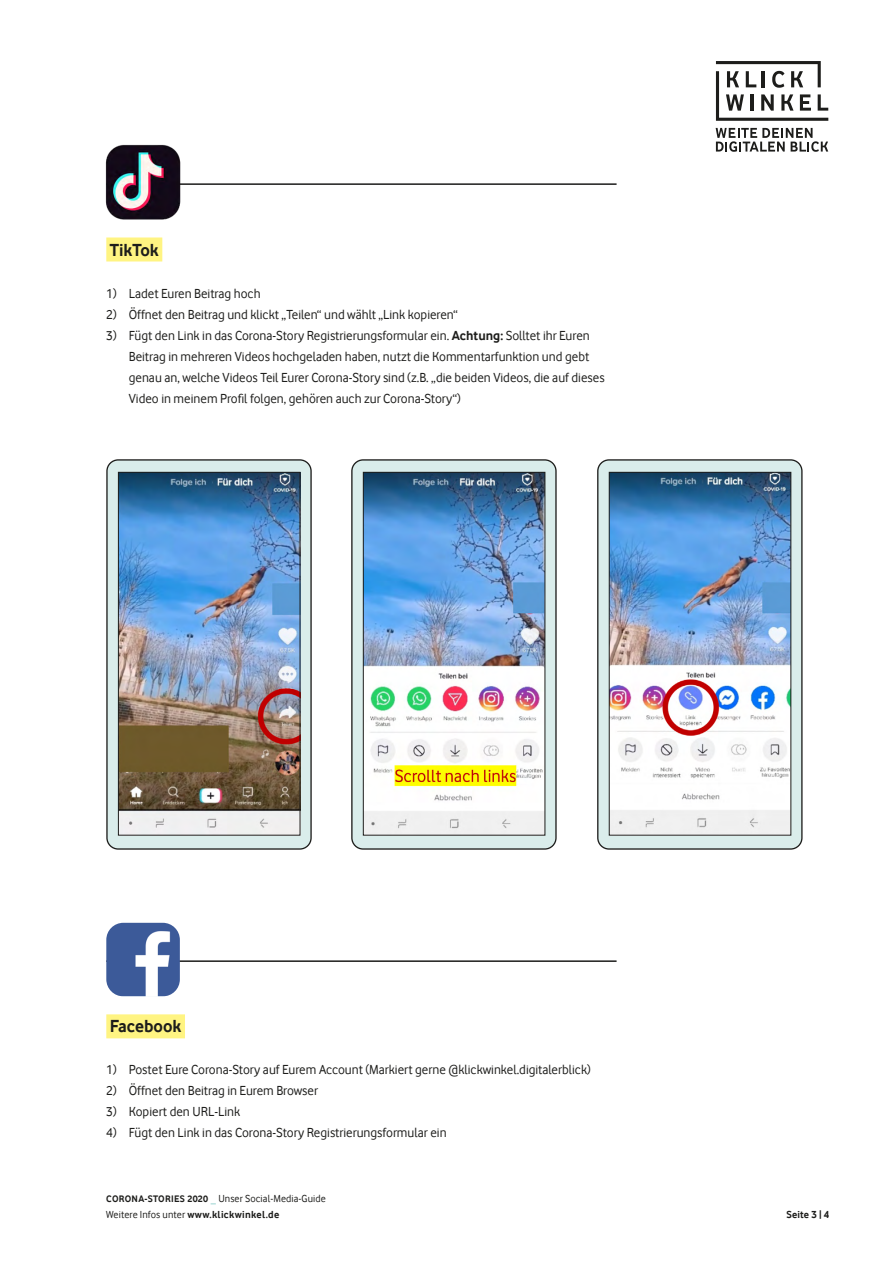
<style>
.page{position:relative;width:893px;height:1263px;background:#fff}
.page>*{position:absolute;margin:0;border:0;box-sizing:border-box;transform-origin:0 0}
.Titel{font:700 18px "Vodafone Rg";color:#1d1d1b}
.Copytext{font:13.5px/21px "Vodafone Rg";color:#1d1d1b}
.t1{font:10.5px/16.5px "Vodafone Rg";letter-spacing:.01em;color:#1d1d1b}
.t2{font:700 10.5px "Vodafone Rg";letter-spacing:.01em;color:#1d1d1b}
.s1{font-weight:700}
.s2{font-weight:700;font-size:9.75px}
.s3{color:#89ccca}
</style>
<div class="page">
<svg style="left:716px;top:128px;width:112px;height:24px"></svg>
<svg style="left:716px;top:61px;width:112px;height:60px"></svg>
<div style="left:106px;top:237px;width:56px;height:24px;background:#fff482"></div>
<div style="left:106px;top:1014px;width:79px;height:24px;background:#fff482"></div>
<hr style="left:106px;top:183px;width:511px;height:2px;background:#1d1d1b">
<img style="left:105px;top:144px;width:78px;height:76px">
<div style="left:107px;top:460px;width:204px;height:389px;background:#daedeb;border-radius:11px"></div>
<div style="left:106px;top:459px;width:206px;height:391px;border:1px solid #1d1d1b;border-radius:11px"></div>
<img style="left:120px;top:474px;width:178px;height:359px">
<div style="left:118px;top:472px;width:182px;height:363px;border:1px solid #1d1d1b"></div>
<div style="left:352px;top:460px;width:204px;height:389px;background:#daedeb;border-radius:11px"></div>
<div style="left:351px;top:459px;width:206px;height:391px;border:1px solid #1d1d1b;border-radius:11px"></div>
<img style="left:365px;top:474px;width:178px;height:359px">
<div style="left:363px;top:472px;width:182px;height:363px;border:1px solid #1d1d1b"></div>
<div style="left:598px;top:460px;width:204px;height:389px;background:#daedeb;border-radius:11px"></div>
<div style="left:597px;top:459px;width:206px;height:391px;border:1px solid #1d1d1b;border-radius:11px"></div>
<img style="left:611px;top:474px;width:178px;height:359px">
<div style="left:609px;top:472px;width:182px;height:363px;border:1px solid #1d1d1b"></div>
<hr style="left:106px;top:960px;width:511px;height:2px;background:#1d1d1b">
<img style="left:106px;top:923px;width:74px;height:73px">
<p class="Titel" style="left:110px;top:239px;width:51px">TikTok</p>
<p class="Copytext" style="left:106px;top:282px;width:156px">1) Ladet Euren Beitrag hoch</p>
<p class="Copytext" style="left:106px;top:303px;width:353px">2) Öffnet den Beitrag und klickt „Teilen“ und wählt „Link kopieren“</p>
<p class="Copytext" style="left:129px;top:324px;width:477px;text-indent:-22px">3) Fügt den Link in das Corona-Story Registrierungsformular ein. <span class="s1">Achtung:</span> Solltet ihr Euren Beitrag in mehreren Videos hochgeladen haben, nutzt die Kommentarfunktion und gebt genau an, welche Videos Teil Eurer Corona-Story sind (z.B. „die beiden Videos, die auf dieses Video in meinem Profil folgen, gehören auch zur Corona-Story“)</p>
<p class="Titel" style="left:110px;top:1016px;width:73px">Facebook</p>
<p class="Copytext" style="left:106px;top:1059px;width:486px">1) Postet Eure Corona-Story auf Eurem Account (Markiert gerne @klickwinkel.digitalerblick)</p>
<p class="Copytext" style="left:106px;top:1080px;width:213px">2) Öffnet den Beitrag in Eurem Browser</p>
<p class="Copytext" style="left:106px;top:1101px;width:135px">3) Kopiert den URL-Link</p>
<p class="Copytext" style="left:106px;top:1122px;width:342px">4) Fügt den Link in das Corona-Story Registrierungsformular ein</p>
<p class="t1" style="left:106px;top:1190px;width:221px"><span class="s2">CORONA-STORIES 2020</span> <span class="s3">_</span> Unser Social-Media-Guide<br>Weitere Infos unter <span class="s1">www.klickwinkel.de</span></p>
<p class="t2" style="left:787px;top:1209px;width:44px">Seite 3 | 4</p>
</div>
